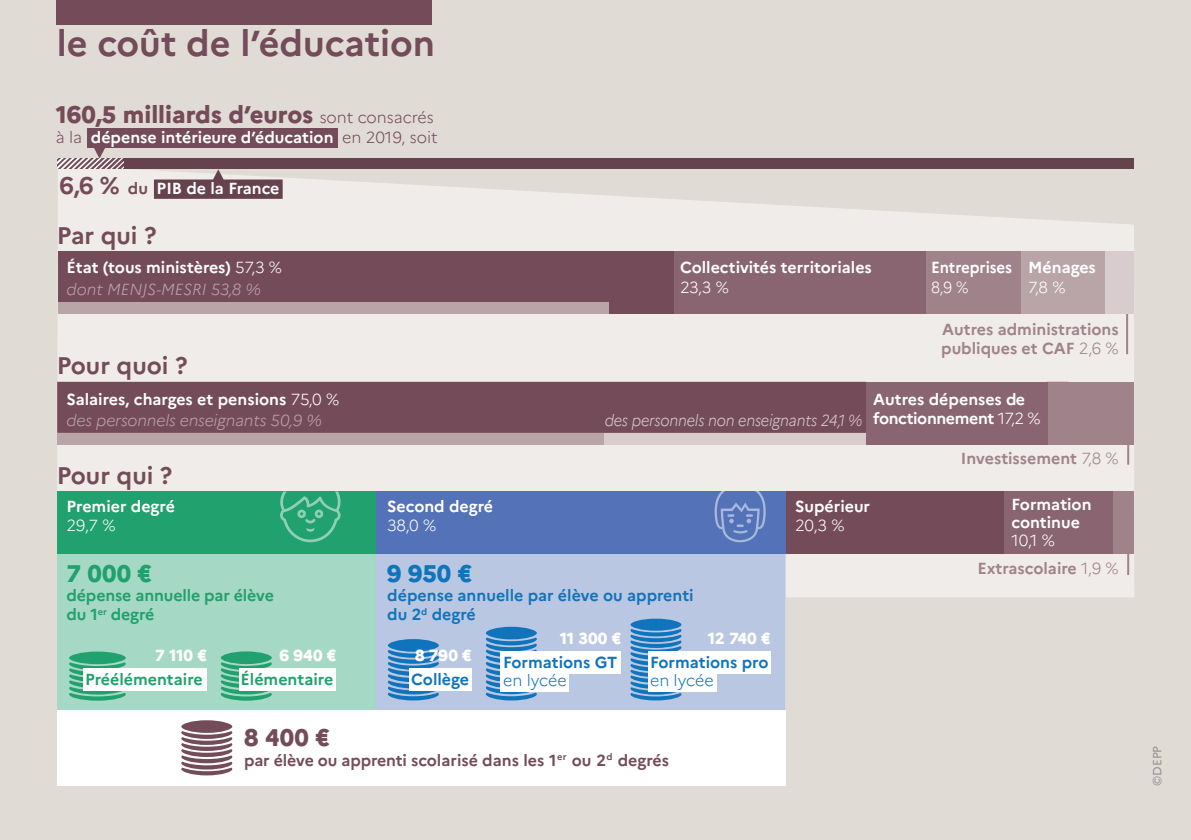
<style>
.page{position:relative;width:1191px;height:840px;background:#fff}
.page>*{position:absolute;margin:0;border:0;box-sizing:border-box;transform-origin:0 0}
.t1{font:700 36px "Marianne";color:#744b59}
.t2{font:800 24px "Marianne";color:#744b59}
.t3{font:700 24px "Marianne";color:#744b59}
.t4{font:800 24px "Marianne";color:#20a16d}
.t5{font:800 24px "Marianne";color:#1074bc}
.t6{font:700 16px/19.2px "Marianne";color:#fff}
.t7{font:700 16px/24px "Marianne";color:#1074bc;text-align:right}
.t8{font:700 16px/19.2px "Marianne";color:#a0828b}
.t9{font:italic 300 16px/20.4px "Marianne";letter-spacing:-.01em;color:#b9a4a8}
.t10{font:700 16px/19.2px "Marianne";letter-spacing:-.01em;color:#20a16d}
.t11{font:700 16px "Marianne";letter-spacing:-.005em;color:#744b59}
.t12{font:700 16px/19.2px "Marianne";letter-spacing:-.02em;color:#fff}
.t13{font:italic 300 16px "Marianne";letter-spacing:-.015em;color:#d8ccce;scale:.92 1}
.t14{font:700 16px/19.2px "Marianne";letter-spacing:-.05em;color:#fff}
.t15{font:800 16px "Marianne";letter-spacing:.005em;color:#fff}
.t16{font:700 16px/19.2px "Marianne";color:#fff;scale:.94 1}
.t17{font:300 16px "Marianne";color:#1074bc}
.t18{font:300 16px "Marianne";color:#fff}
.t19{font:12px "Marianne";color:#919293}
.s1{font-weight:300;font-size:16px}
.s2{font-weight:300;color:#744b59}
.s3{color:#744b59}
.s4{font-weight:300}
.s5{font-weight:300;font-style:italic;color:#b9a4a8}
.s6{font-weight:700;font-style:normal;color:#fff}
.s7{font-style:normal;color:#fff}
.s8{font-weight:800;color:#fff}
</style>
<div class="page">
<div style="left:0;top:0;width:1191px;height:839px;background:#e1dbd6"></div>
<svg style="left:57px;top:168px;width:1077px;height:429px;background:#ece8e6"></svg>
<div style="left:57px;top:553px;width:319px;height:179px;background:#a6d9c5"></div>
<div style="left:376px;top:553px;width:409px;height:157px;background:#bac7e2"></div>
<div style="left:221px;top:651px;width:51px;height:12px;background:#20a16d;border-radius:50%"></div>
<svg style="left:221px;top:662px;width:51px;height:38px"></svg>
<div style="left:630px;top:618px;width:51px;height:12px;background:#1074bc;border-radius:50%"></div>
<svg style="left:630px;top:628px;width:51px;height:72px;background:#5294ca"></svg>
<div style="left:486px;top:626px;width:51px;height:13px;background:#1074bc;border-radius:50%"></div>
<svg style="left:486px;top:637px;width:51px;height:63px;background:#5395cb"></svg>
<svg style="left:388px;top:638px;width:51px;height:13px"></svg>
<svg style="left:388px;top:649px;width:51px;height:51px;background:#4f93ca"></svg>
<div style="left:69px;top:651px;width:57px;height:12px;background:#20a16d;border-radius:50%"></div>
<svg style="left:69px;top:662px;width:57px;height:38px"></svg>
<div style="left:83px;top:667px;width:123px;height:23px;background:#fff"></div>
<div style="left:239px;top:667px;width:97px;height:23px;background:#fff"></div>
<div style="left:409px;top:667px;width:62px;height:23px;background:#fff"></div>
<div style="left:500px;top:650px;width:121px;height:23px;background:#fff"></div>
<div style="left:500px;top:668px;width:68px;height:23px;background:#fff"></div>
<div style="left:647px;top:650px;width:123px;height:23px;background:#fff"></div>
<div style="left:647px;top:668px;width:69px;height:23px;background:#fff"></div>
<div style="left:673px;top:251px;width:252px;height:63px;background:#896571"></div>
<div style="left:925px;top:251px;width:96px;height:63px;background:#a0828b"></div>
<div style="left:1021px;top:251px;width:84px;height:63px;background:#b9a4a8"></div>
<hr style="left:1126px;top:286px;width:2px;height:68px;background:#a0828b">
<hr style="left:1127px;top:415px;width:2px;height:49px;background:#a0828b">
<hr style="left:1127px;top:506px;width:2px;height:68px;background:#a0828b">
<div style="left:57px;top:491px;width:319px;height:62px;background:#20a16d"></div>
<div style="left:376px;top:491px;width:409px;height:62px;background:#5372b8"></div>
<div style="left:785px;top:491px;width:219px;height:62px;background:#744b59"></div>
<div style="left:1004px;top:491px;width:109px;height:62px;background:#896571"></div>
<div style="left:1113px;top:491px;width:20px;height:62px;background:#a0828b"></div>
<svg style="left:154px;top:169px;width:129px;height:30px"></svg>
<div style="left:866px;top:381px;width:182px;height:63px;background:#896571"></div>
<div style="left:1048px;top:381px;width:85px;height:63px;background:#a0828b"></div>
<div style="left:57px;top:381px;width:809px;height:51px;background:#744b59"></div>
<div style="left:58px;top:251px;width:615px;height:63px;background:#744b59"></div>
<div style="left:58px;top:302px;width:550px;height:12px;background:#b9a4a8"></div>
<div style="left:57px;top:432px;width:547px;height:12px;background:#b9a4a8"></div>
<div style="left:87px;top:128px;width:250px;height:20px;background:#744b59"></div>
<div style="left:58px;top:158px;width:1075px;height:10px;background:#66414e"></div>
<svg style="left:58px;top:148px;width:65px;height:20px"></svg>
<div style="left:57px;top:0;width:375px;height:24px;background:#744b59"></div>
<div style="left:604px;top:432px;width:262px;height:12px;background:#d8ccce"></div>
<div style="left:57px;top:710px;width:728px;height:75px;background:#fff"></div>
<svg style="left:181px;top:719px;width:51px;height:13px"></svg>
<svg style="left:181px;top:730px;width:51px;height:45px"></svg>
<svg style="left:280px;top:491px;width:60px;height:51px"></svg>
<div style="left:1105px;top:251px;width:29px;height:63px;background:#d8ccce"></div>
<svg style="left:714px;top:491px;width:51px;height:51px"></svg>
<p class="t1" style="left:57px;top:21px;width:380px">le coût de l’éducation</p>
<p class="t2" style="left:56px;top:100px;width:379px">160,5 milliards d’euros <span class="s1">sont consacrés</span></p>
<p class="t6" style="left:56px;top:128px;width:383px"><span class="s2">à la</span> dépense intérieure d’éducation <span class="s2">en 2019, soit</span></p>
<p class="t3" style="left:60px;top:171px;width:62px">6,6 %</p>
<p class="t6" style="left:128px;top:179px;width:153px"><span class="s3">du</span> PIB de la France</p>
<p class="t3" style="left:57px;top:221px;width:101px">Par qui ?</p>
<p class="t6" style="left:67px;top:257px;width:217px;line-height:21.8px">État (tous ministères) <span class="s4">57,3 % </span><span class="s5">dont MENJS-MESRI 53,8 %</span></p>
<p class="t16" style="left:931px;top:258px;width:88px">Entreprises<br><span class="s4">8,9 %</span></p>
<p class="t6" style="left:680px;top:258px;width:193px">Collectivités territoriales<br><span class="s4">23,3 %</span></p>
<p class="t6" style="left:1028px;top:258px;width:69px">Ménages<br><span class="s4">7,8 %</span></p>
<p class="t8" style="left:941px;top:319px;width:179px">Autres administrations publiques et CAF <span class="s4">2,6 %</span></p>
<p class="t3" style="left:57px;top:350px;width:132px">Pour quoi ?</p>
<p class="t6" style="left:67px;top:388px;width:166px">État (tous ministères)<br><span class="s4">57,3 %</span></p>
<p class="t14" style="left:968px;top:388px;width:69px;text-indent:-83px">Entreprises Ménages<br><span class="s4">7,7 %</span></p>
<p class="t9" style="left:67px;top:389px;width:274px"><span class="s6">Salaires, charges et pensions</span> <span class="s7">75,0 % </span>des personnels enseignants 50,9 %</p>
<p class="t12" style="left:873px;top:389px;width:169px">Autres dépenses de fonctionnement <span class="s4">17,2 %</span></p>
<p class="t18" style="left:886px;top:407px;width:41px">8,4 %</p>
<p class="t13" style="left:604px;top:410px;width:281px">des personnels non enseignants 24,1 %</p>
<p class="t3" style="left:57px;top:460px;width:117px">Pour qui ?</p>
<p class="t8" style="left:961px;top:449px;width:159px">Investissement <span class="s4">7,8 %</span></p>
<p class="t6" style="left:67px;top:496px;width:110px">Premier degré<br><span class="s4">29,7 %</span></p>
<p class="t6" style="left:387px;top:496px;width:107px">Second degré<br><span class="s4">38,0 %</span></p>
<p class="t6" style="left:795px;top:496px;width:77px">Supérieur<br><span class="s4">20,3 %</span></p>
<p class="t6" style="left:1011px;top:495px;width:82px;line-height:18px">Formation continue<br><span class="s4">10,1 %</span></p>
<p class="t4" style="left:67px;top:558px;width:87px">7 000 €</p>
<p class="t10" style="left:67px;top:585px;width:209px">dépense annuelle par élève du 1<sup>er</sup> degré</p>
<p class="t5" style="left:387px;top:558px;width:86px">9 950 €</p>
<p class="t7" style="left:387px;top:585px;width:308px;line-height:19.2px;text-align:left">dépense annuelle par élève ou apprenti du 2<sup>d</sup> degré</p>
<p class="t15" style="left:155px;top:645px;width:53px">7 110 €</p>
<p class="t10" style="left:85px;top:669px;width:119px">Préélémentaire</p>
<p class="t15" style="left:280px;top:645px;width:58px">6 940 €</p>
<p class="t15" style="left:415px;top:645px;width:58px">8 790 €</p>
<p class="t10" style="left:240px;top:669px;width:94px">Élémentaire</p>
<p class="t7" style="left:411px;top:667px;width:59px">Collège</p>
<p class="t7" style="left:503px;top:626px;width:120px"><span class="s8">11 300 €<br></span>Formations GT</p>
<p class="t17" style="left:503px;top:670px;width:65px">en lycée</p>
<p class="t7" style="left:650px;top:626px;width:122px"><span class="s8">12 740 €<br></span>Formations pro</p>
<p class="t17" style="left:650px;top:670px;width:65px">en lycée</p>
<p class="t2" style="left:244px;top:722px;width:87px">8 400 €</p>
<p class="t11" style="left:244px;top:749px;width:426px">par élève ou apprenti scolarisé dans les 1<sup>er</sup> ou 2<sup>d</sup> degrés</p>
<p class="t8" style="left:977px;top:558px;width:143px">Extrascolaire <span class="s4">1,9 %</span></p>
<p class="t19" style="left:1149px;top:785px;width:42px;rotate:-90deg">©DEPP</p>
</div>
